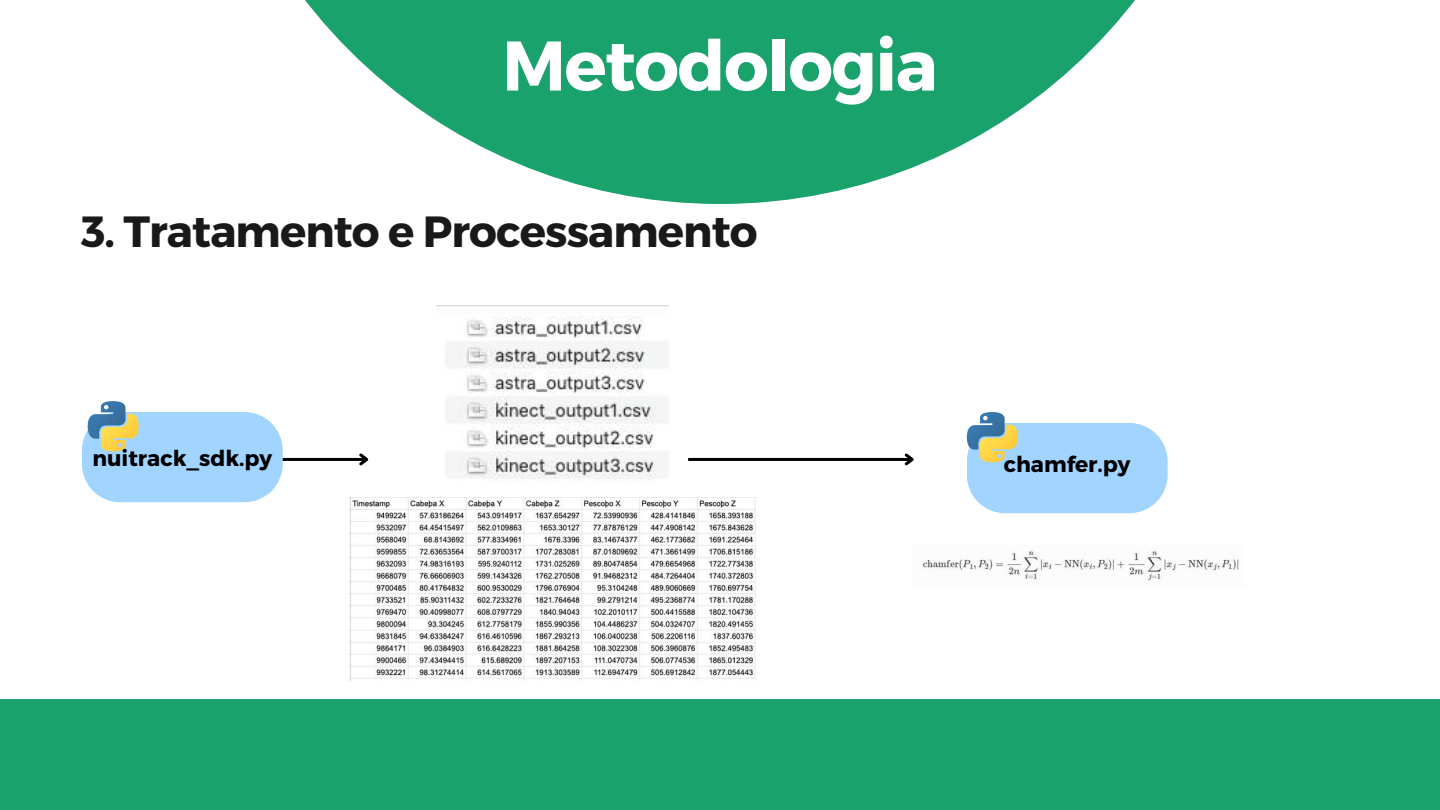
<style>
.page{position:relative;width:1440px;height:810px;background:#fff}
.page>*{position:absolute;margin:0;border:0;box-sizing:border-box;transform-origin:0 0}
.t1{font:700 70px "Montserrat";letter-spacing:-.02em;color:#fff}
.t2{font:700 43.6px "Montserrat";letter-spacing:-.02em;color:#191919}
.t3{font:700 21.9px "Montserrat";color:#000}
</style>
<div class="page">
<svg style="left:305px;top:0;width:830px;height:204px;fill:#19a26c"></svg>
<div style="left:0;top:699px;width:1440px;height:111px;background:#19a26c"></div>
<img style="left:349px;top:497px;width:407px;height:184px">
<img style="left:436px;top:306px;width:233px;height:175px">
<svg style="left:82px;top:401px;width:201px;height:101px;background:#afd6f4"></svg>
<svg style="left:967px;top:412px;width:201px;height:101px;background:#aed6f3"></svg>
<img style="left:922px;top:550px;width:317px;height:31px">
<hr style="left:283px;top:458px;width:84px;height:3px;background:#000">
<svg style="left:357px;top:453px;width:12px;height:13px"></svg>
<hr style="left:688px;top:458px;width:224px;height:3px;background:#000">
<svg style="left:902px;top:453px;width:12px;height:13px"></svg>
<h1 class="t1" style="left:502px;top:20px;width:437px">Metodologia</h1>
<p class="t2" style="left:81px;top:203px;width:678px">3. Tratamento e Processamento</p>
<p class="t3" style="left:92px;top:444px;width:181px">nuitrack_sdk.py</p>
<p class="t3" style="left:1004px;top:450px;width:128px">chamfer.py</p>
</div>
